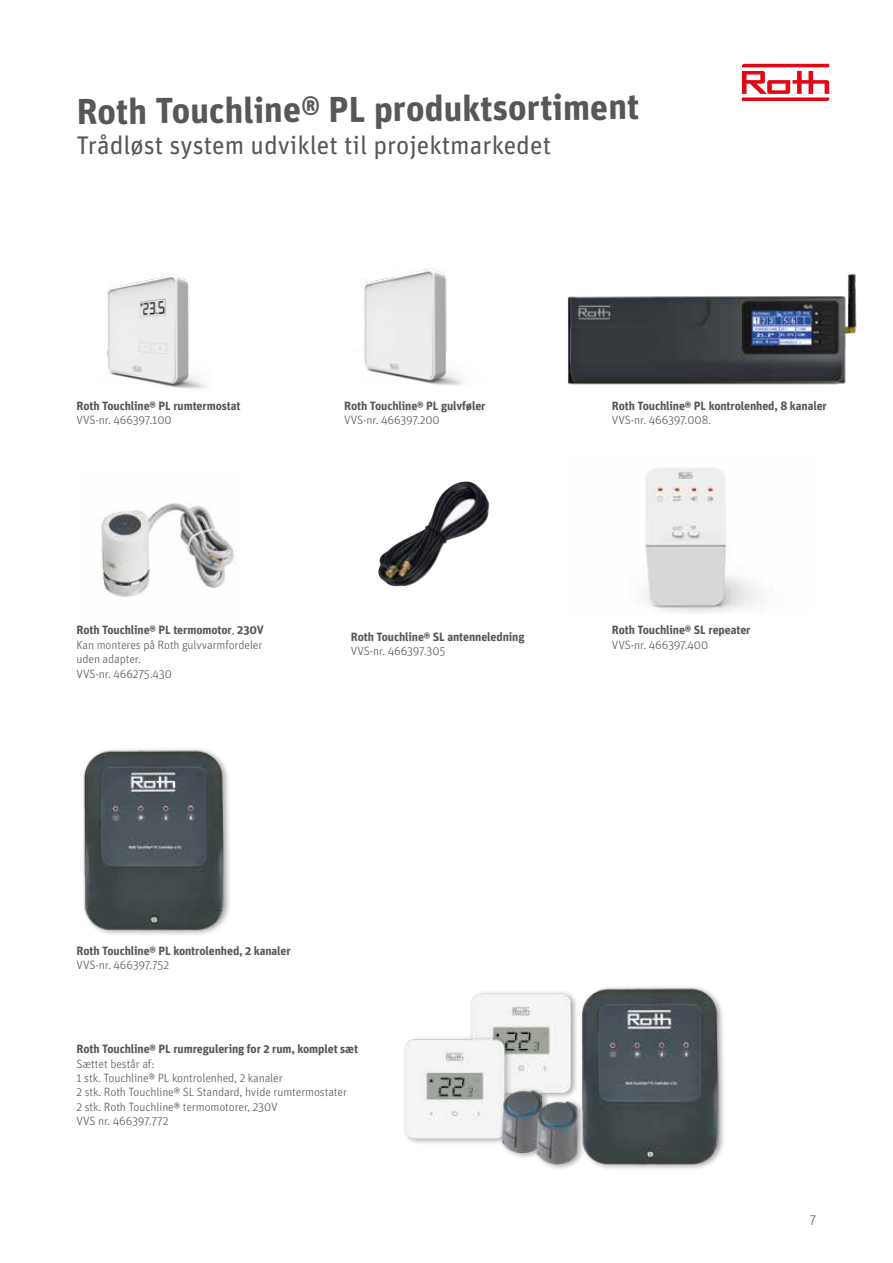
<style>
.page{position:relative;width:893px;height:1263px;background:#fff}
.page>*{position:absolute;margin:0;border:0;box-sizing:border-box;transform-origin:0 0}
.t1{font:700 36px "Unit OT";letter-spacing:-.01em;color:#575756}
.t2{font:25.5px "Unit OT";color:#575756}
.t3{font:300 13.5px "Unit OT";color:#575756}
.t4{font:300 12px/14.4px "Unit OT";letter-spacing:-.01em;color:#575756}
.t5{font:700 12px "Unit OT";letter-spacing:-.01em;color:#575756}
.s1{font-weight:700}
</style>
<div class="page">
<svg style="left:742px;top:64px;width:87px;height:37px"></svg>
<img style="left:567px;top:273px;width:290px;height:112px">
<img style="left:107px;top:274px;width:99px;height:115px">
<img style="left:360px;top:268px;width:103px;height:117px">
<img style="left:98px;top:503px;width:136px;height:94px">
<img style="left:378px;top:481px;width:111px;height:106px">
<img style="left:644px;top:468px;width:116px;height:145px">
<img style="left:404px;top:987px;width:320px;height:182px">
<img style="left:83px;top:749px;width:147px;height:186px">
<h1 class="t1" style="left:77px;top:86px;width:564px">Roth Touchline® PL produktsortiment</h1>
<h2 class="t2" style="left:77px;top:129px;width:476px">Trådløst system udviklet til projektmarkedet</h2>
<p class="t5" style="left:77px;top:398px;width:165px">Roth Touchline® PL rumtermostat</p>
<p class="t4" style="left:77px;top:413px;width:97px">VVS-nr. 466397.100</p>
<p class="t5" style="left:344px;top:398px;width:143px">Roth Touchline® PL gulvføler</p>
<p class="t4" style="left:344px;top:413px;width:97px">VVS-nr. 466397.200</p>
<p class="t5" style="left:612px;top:398px;width:217px">Roth Touchline® PL kontrolenhed, 8 kanaler</p>
<p class="t4" style="left:612px;top:413px;width:101px">VVS-nr. 466397.008.</p>
<p class="t4" style="left:77px;top:623px;width:189px"><span class="s1">Roth Touchline® PL termomotor</span>, <span class="s1">230V<br></span>Kan monteres på Roth gulvvarmfordeler uden adapter.<br>VVS-nr. 466275.430</p>
<p class="t5" style="left:351px;top:629px;width:175px">Roth Touchline® SL antenneledning</p>
<p class="t4" style="left:351px;top:644px;width:96px">VVS-nr. 466397.305</p>
<p class="t5" style="left:612px;top:622px;width:140px">Roth Touchline® SL repeater</p>
<p class="t4" style="left:612px;top:637px;width:98px">VVS-nr. 466397.400</p>
<p class="t5" style="left:77px;top:943px;width:216px">Roth Touchline® PL kontrolenhed, 2 kanaler</p>
<p class="t4" style="left:77px;top:958px;width:94px">VVS-nr. 466397.752</p>
<p class="t5" style="left:77px;top:1041px;width:283px">Roth Touchline® PL rumregulering for 2 rum, komplet sæt</p>
<p class="t4" style="left:77px;top:1056px;width:272px">Sættet består af:<br>1 stk. Touchline® PL kontrolenhed, 2 kanaler<br>2 stk. Roth Touchline® SL Standard, hvide rumtermostater 2 stk. Roth Touchline® termomotorer, 230V<br>VVS nr. 466397.772</p>
<p class="t3" style="left:810px;top:1211px;width:8px">7</p>
</div>
